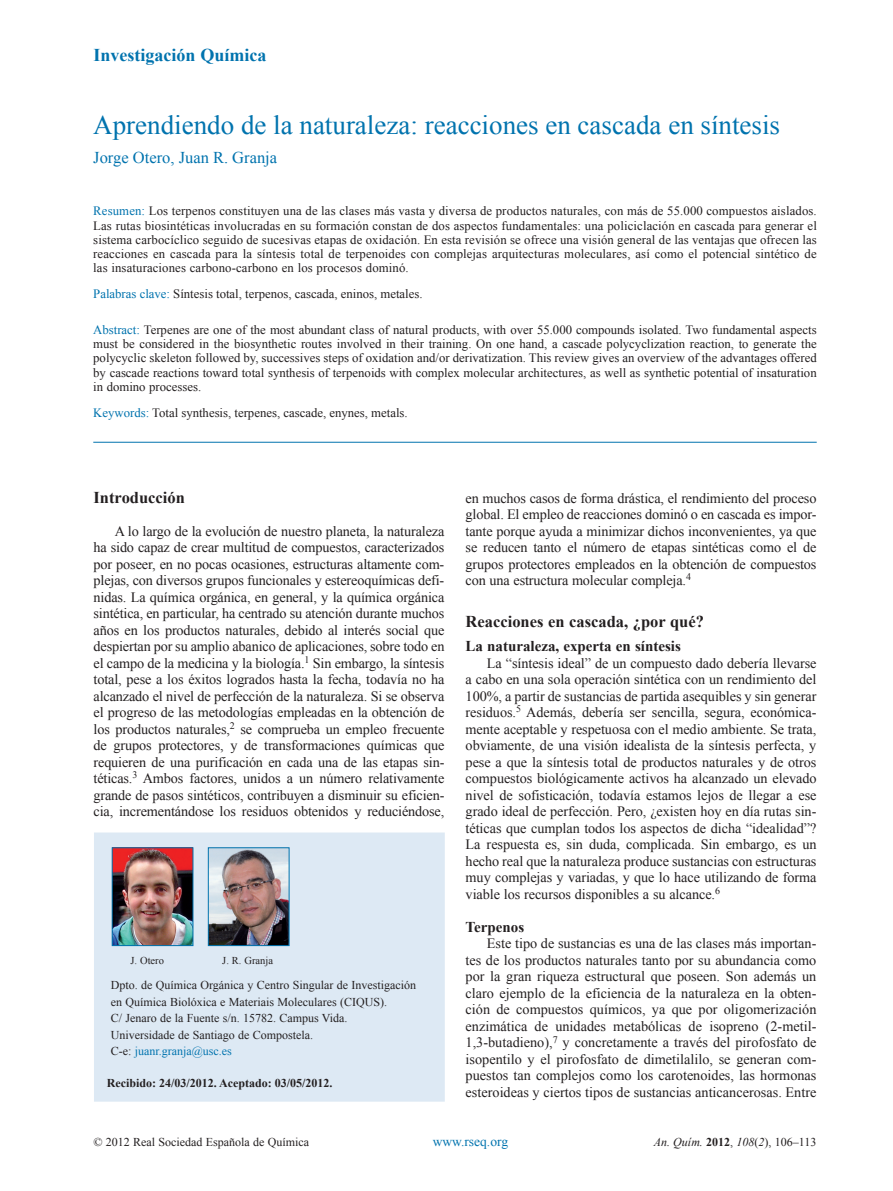
<style>
.page{position:relative;width:893px;height:1191px;background:#fff}
.page>*{position:absolute;margin:0;border:0;box-sizing:border-box;transform-origin:0 0}
.t1{font:27px "Times New Roman";color:#0073ae}
.t2{font:700 18px "Times New Roman";color:#0073ae}
.t3{font:700 16.5px "Times New Roman";color:#231f20}
.t4{font:16.5px "Times New Roman";color:#0073ae}
.t5{font:700 15px "Times New Roman";color:#231f20}
.t6{font:14.25px/16.5px "Times New Roman";letter-spacing:-.01em;color:#231f20;text-align:justify}
.t7{font:13.5px "Times New Roman";color:#0073ae}
.t8{font:12.75px/14.2px "Times New Roman";color:#231f20;text-align:justify}
.t9{font:12px/16.5px "Times New Roman";color:#231f20}
.t10{font:700 12px "Times New Roman";color:#231f20}
.t11{font:italic 12px "Times New Roman";color:#231f20}
.t12{font:10.5px "Times New Roman";color:#231f20}
.s1{color:#0073ae}
.s2{font-weight:700;font-style:normal}
.s3{font-style:normal}
</style>
<div class="page">
<div style="left:94px;top:832px;width:351px;height:269px;background:#dde9f4"></div>
<img style="left:114px;top:849px;width:77px;height:95px">
<div style="left:112px;top:847px;width:81px;height:99px;border:1px solid #0073ae"></div>
<img style="left:210px;top:849px;width:77px;height:95px">
<div style="left:208px;top:847px;width:81px;height:99px;border:1px solid #0073ae"></div>
<hr style="left:93px;top:442px;width:724px;height:1px;background:#0073ae">
<p class="t2" style="left:94px;top:48px;width:174px">Investigación Química</p>
<h1 class="t1" style="left:93px;top:116px;width:688px">Aprendiendo de la naturaleza: reacciones en cascada en síntesis</h1>
<p class="t4" style="left:93px;top:151px;width:185px">Jorge Otero, Juan R. Granja</p>
<p class="t8" style="left:93px;top:205px;width:725px"><span class="s1">Resumen:</span> Los terpenos constituyen una de las clases más vasta y diversa de productos naturales, con más de 55.000 compuestos aislados.<br>Las rutas biosintéticas involucradas en su formación constan de dos aspectos fundamentales: una policiclación en cascada para generar el sistema carbocíclico seguido de sucesivas etapas de oxidación. En esta revisión se ofrece una visión general de las ventajas que ofrecen las reacciones en cascada para la síntesis total de terpenoides con complejas arquitecturas moleculares, así como el potencial sintético de las insaturaciones carbono-carbono en los procesos dominó.</p>
<p class="t8" style="left:93px;top:288px;width:331px"><span class="s1">Palabras clave:</span> Síntesis total, terpenos, cascada, eninos, metales.</p>
<p class="t8" style="left:93px;top:323px;width:725px"><span class="s1">Abstract:</span> Terpenes are one of the most abundant class of natural products, with over 55.000 compounds isolated. Two fundamental aspects must be considered in the biosynthetic routes involved in their training. On one hand, a cascade polycyclization reaction, to generate the polycyclic skeleton followed by, successives steps of oxidation and/or derivatization. This review gives an overview of the advantages offered by cascade reactions toward total synthesis of terpenoids with complex molecular architectures, as well as synthetic potential of insaturation in domino processes.</p>
<p class="t8" style="left:93px;top:406px;width:316px"><span class="s1">Keywords:</span> Total synthesis, terpenes, cascade, enynes, metals.</p>
<p class="t3" style="left:94px;top:491px;width:93px">Introducción</p>
<p class="t6" style="left:94px;top:524px;width:352px;text-indent:21px">A lo largo de la evolución de nuestro planeta, la naturaleza ha sido capaz de crear multitud de compuestos, caracterizados por poseer, en no pocas ocasiones, estructuras altamente com&shy;plejas, con diversos grupos funcionales y estereoquímicas defi&shy;nidas. La química orgánica, en general, y la química orgánica sintética, en particular, ha centrado su atención durante muchos años en los productos naturales, debido al interés social que despiertan por su amplio abanico de aplicaciones, sobre todo en el campo de la medicina y la biología.<sup>1</sup> Sin embargo, la síntesis total, pese a los éxitos logrados hasta la fecha, todavía no ha alcanzado el nivel de perfección de la naturaleza. Si se observa el progreso de las metodologías empleadas en la obtención de los productos naturales,<sup>2</sup> se comprueba un empleo frecuente de grupos protectores, y de transformaciones químicas que requieren de una purificación en cada una de las etapas sin&shy;téticas.<sup>3</sup> Ambos factores, unidos a un número relativamente grande de pasos sintéticos, contribuyen a disminuir su eficien&shy;cia, incrementándose los residuos obtenidos y reduciéndose,</p>
<p class="t12" style="left:131px;top:956px;width:35px">J. Otero</p>
<p class="t12" style="left:222px;top:956px;width:52px">J. R. Granja</p>
<p class="t9" style="left:111px;top:978px;width:307px">Dpto. de Química Orgánica y Centro Singular de Investigación en Química Biolóxica e Materiais Moleculares (CIQUS).<br>C/ Jenaro de la Fuente s/n. 15782. Campus Vida.<br>Universidade de Santiago de Compostela.<br>C-e: <span class="s1">juanr.granja@usc.es</span></p>
<p class="t10" style="left:107px;top:1078px;width:227px">Recibido: 24/03/2012. Aceptado: 03/05/2012.</p>
<p class="t6" style="left:466px;top:491px;width:352px">en muchos casos de forma drástica, el rendimiento del proceso global. El empleo de reacciones dominó o en cascada es impor&shy;tante porque ayuda a minimizar dichos inconvenientes, ya que se reducen tanto el número de etapas sintéticas como el de grupos protectores empleados en la obtención de compuestos con una estructura molecular compleja.<sup>4</sup></p>
<p class="t3" style="left:466px;top:616px;width:240px">Reacciones en cascada, ¿por qué?</p>
<p class="t5" style="left:466px;top:641px;width:217px">La naturaleza, experta en síntesis</p>
<p class="t6" style="left:466px;top:656px;width:352px;text-indent:21px">La “síntesis ideal” de un compuesto dado debería llevarse a cabo en una sola operación sintética con un rendimiento del 100%, a partir de sustancias de partida asequibles y sin generar residuos.<sup>5</sup> Además, debería ser sencilla, segura, económica&shy;mente aceptable y respetuosa con el medio ambiente. Se trata, obviamente, de una visión idealista de la síntesis perfecta, y pese a que la síntesis total de productos naturales y de otros compuestos biológicamente activos ha alcanzado un elevado nivel de sofisticación, todavía estamos lejos de llegar a ese grado ideal de perfección. Pero, ¿existen hoy en día rutas sin&shy;téticas que cumplan todos los aspectos de dicha “idealidad”?<br>La respuesta es, sin duda, complicada. Sin embargo, es un hecho real que la naturaleza produce sustancias con estructuras muy complejas y variadas, y que lo hace utilizando de forma viable los recursos disponibles a su alcance.<sup>6</sup></p>
<p class="t5" style="left:466px;top:921px;width:60px">Terpenos</p>
<p class="t6" style="left:466px;top:936px;width:352px;text-indent:21px">Este tipo de sustancias es una de las clases más importan&shy;tes de los productos naturales tanto por su abundancia como por la gran riqueza estructural que poseen. Son además un claro ejemplo de la eficiencia de la naturaleza en la obten&shy;ción de compuestos químicos, ya que por oligomerización enzimática de unidades metabólicas de isopreno (2-metil-1,3-butadieno),<sup>7</sup> y concretamente a través del pirofosfato de isopentilo y el pirofosfato de dimetilalilo, se generan com&shy;puestos tan complejos como los carotenoides, las hormonas esteroideas y ciertos tipos de sustancias anticancerosas. Entre</p>
<p class="t9" style="left:94px;top:1135px;width:217px">© 2012 Real Sociedad Española de Química</p>
<p class="t7" style="left:433px;top:1137px;width:77px">www.rseq.org</p>
<p class="t11" style="left:654px;top:1138px;width:164px">An. Quím. <span class="s2">2012</span><span class="s3">,</span> 108<span class="s3">(</span>2<span class="s3">), 106–113</span></p>
</div>
